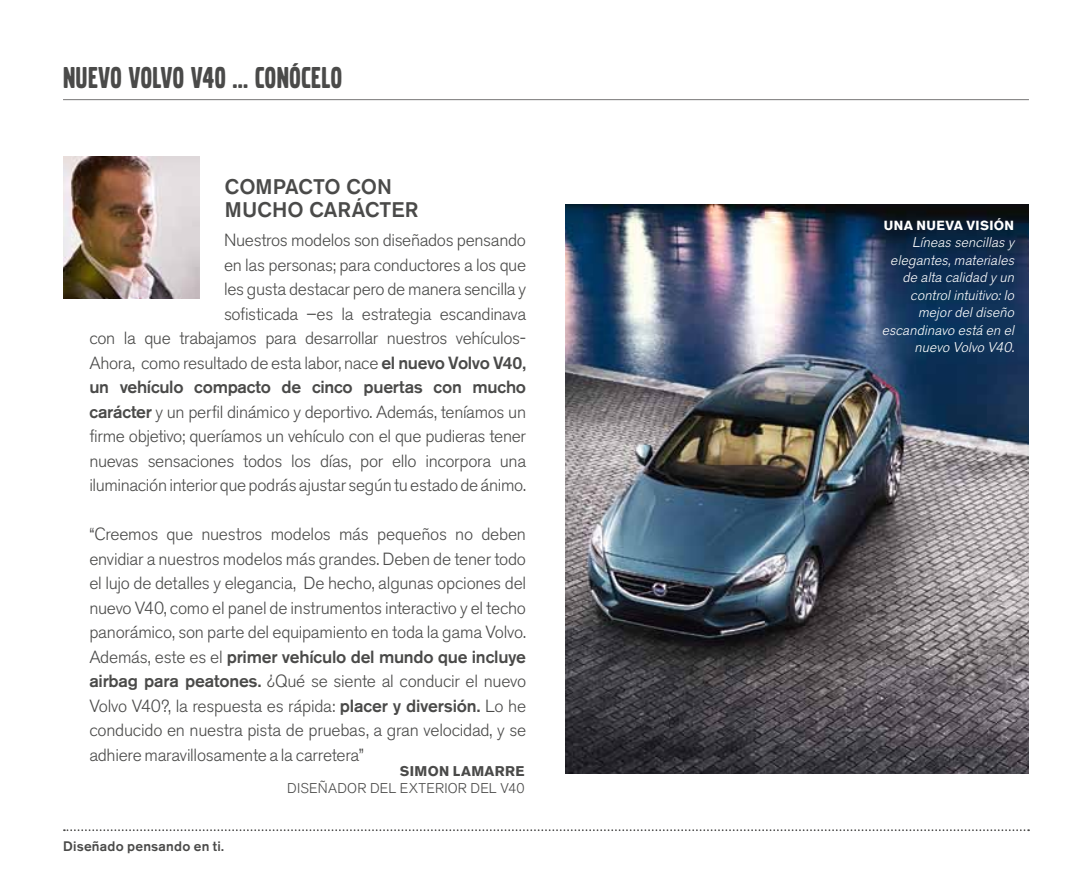
<style>
.page{position:relative;width:1092px;height:893px;background:#fff}
.page>*{position:absolute;margin:0;border:0;box-sizing:border-box;transform-origin:0 0}
.t1{font:31.5px "Volvo Broad";letter-spacing:.02em;color:#4a4a49}
.t2{font:500 21px/22.8px "CE Volvo Sans";letter-spacing:.005em;color:#4a4a49}
.t3{font:300 17.5px/24.5px "CE Volvo Sans";letter-spacing:-.02em;color:#4a4a49;text-align:right}
.t4{font:italic 300 14px/17.5px "CE Volvo Sans";letter-spacing:.005em;color:#fff;text-align:right}
.t5{font:300 14px "CE Volvo Sans";letter-spacing:.015em;color:#4a4a49}
.t6{font:700 14px "CE Volvo Sans";letter-spacing:.025em;color:#4a4a49}
.t7{font:500 13.65px "CE Volvo Sans";letter-spacing:.02em;color:#4a4a49}
.t8{font:700 13.12px "CE Volvo Sans";letter-spacing:.025em;color:#fff}
.s1{font-weight:500}
</style>
<div class="page">
<img style="left:566px;top:205px;width:462px;height:569px">
<img style="left:63px;top:156px;width:136px;height:142px">
<svg style="left:64px;top:829px;width:964px;height:2px"></svg>
<hr style="left:63px;top:99px;width:965px;height:1px;background:#777676">
<h1 class="t1" style="left:63px;top:63px;width:280px">NUEVO VOLVO V40 ... CONÓCELO</h1>
<p class="t2" style="left:225px;top:176px;width:195px">COMPACTO CON<br>MUCHO CARÁCTER</p>
<p class="t3" style="left:89px;top:228px;width:438px">Nuestros modelos son diseñados pensando<br>en las personas; para conductores a los que<br>les gusta destacar pero de manera sencilla y<br>sofisticada –es la estrategia escandinava<br>con la que trabajamos para desarrollar nuestros vehículos-Ahora, como resultado de esta labor, nace <span class="s1">el nuevo Volvo V40, un vehículo compacto de cinco puertas con mucho carácter</span> y un perfil dinámico y deportivo. Además, teníamos un firme objetivo; queríamos un vehículo con el que pudieras tener nuevas sensaciones todos los días, por ello incorpora una iluminación interior que podrás ajustar según tu estado de ánimo.</p>
<p class="t3" style="left:89px;top:522px;width:438px;text-align:justify">“Creemos que nuestros modelos más pequeños no deben envidiar a nuestros modelos más grandes. Deben de tener todo el lujo de detalles y elegancia, De hecho, algunas opciones del nuevo V40, como el panel de instrumentos interactivo y el techo panorámico, son parte del equipamiento en toda la gama Volvo.<br>Además, este es el <span class="s1">primer vehículo del mundo que incluye airbag para peatones.</span> ¿Qué se siente al conducir el nuevo Volvo V40?, la respuesta es rápida: <span class="s1">placer y diversión.</span> Lo he conducido en nuestra pista de pruebas, a gran velocidad, y se adhiere maravillosamente a la carretera”</p>
<p class="t7" style="left:63px;top:838px;width:162px">Diseñado pensando en ti.</p>
<p class="t6" style="left:400px;top:763px;width:126px">SIMON LAMARRE</p>
<p class="t5" style="left:287px;top:780px;width:239px">DISEÑADOR DEL EXTERIOR DEL V40</p>
<p class="t8" style="left:883px;top:217px;width:130px">UNA NUEVA VISIÓN</p>
<p class="t4" style="left:881px;top:234px;width:134px">Líneas sencillas y elegantes, materiales de alta calidad y un control intuitivo: lo mejor del diseño escandinavo está en el nuevo Volvo V40.</p>
</div>
